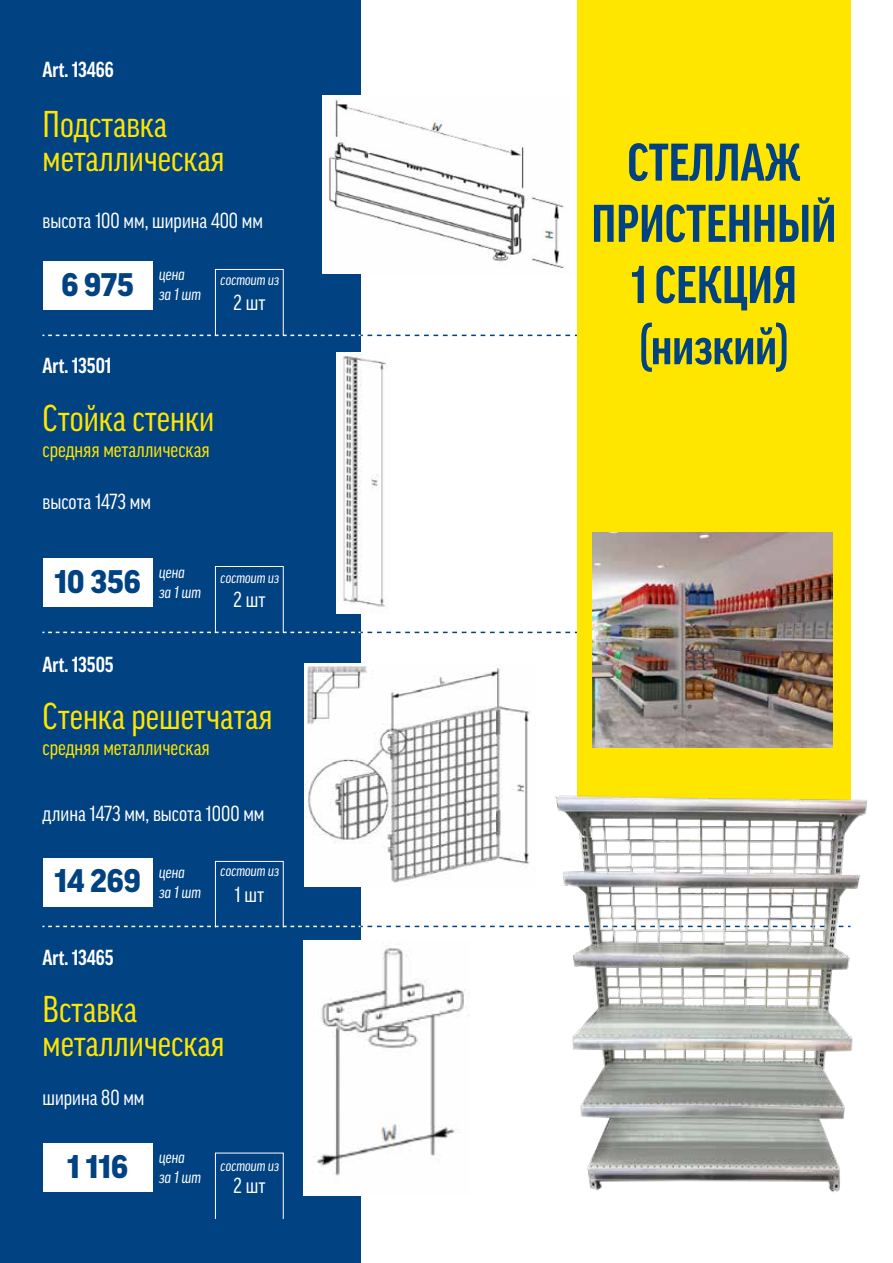
<style>
.page{position:relative;width:893px;height:1263px;background:#fff}
.page>*{position:absolute;margin:0;border:0;box-sizing:border-box;transform-origin:0 0}
.t1{font:700 condensed 51px/61.2px "Good Pro";color:#004282;text-align:center}
.t2{font:condensed 36px/34.2px "Good Pro";color:#ffe600}
.t3{font:900 31.5px "Good Pro";color:#004282}
.t4{font:condensed 21px "Good Pro";color:#fff}
.t5{font:condensed 21px "Good Pro";color:#ffe600}
.t6{font:700 condensed 21px "Good Pro";color:#fff}
.t7{font:italic condensed 16.5px/19.8px "Good Pro";color:#fff}
.t8{font:italic condensed 15px "Good Pro";color:#fff}
</style>
<div class="page">
<div style="left:0;top:0;width:360px;height:1263px;background:#004282"></div>
<svg style="left:43px;top:335px;width:534px;height:1px"></svg>
<svg style="left:43px;top:632px;width:534px;height:1px"></svg>
<svg style="left:43px;top:926px;width:499px;height:1px"></svg>
<div style="left:43px;top:261px;width:110px;height:49px;background:#fff"></div>
<div style="left:43px;top:558px;width:110px;height:49px;background:#fff"></div>
<div style="left:43px;top:858px;width:110px;height:48px;background:#fff"></div>
<div style="left:43px;top:1143px;width:110px;height:49px;background:#fff"></div>
<img style="left:322px;top:95px;width:242px;height:179px">
<img style="left:336px;top:353px;width:50px;height:260px">
<img style="left:304px;top:663px;width:226px;height:224px">
<img style="left:303px;top:941px;width:166px;height:255px">
<div style="left:215px;top:269px;width:69px;height:67px;border:1px solid #fff"></div>
<div style="left:215px;top:566px;width:69px;height:67px;border:1px solid #fff"></div>
<div style="left:215px;top:861px;width:69px;height:67px;border:1px solid #fff"></div>
<div style="left:577px;top:0;width:274px;height:806px;background:#ffe600"></div>
<img style="left:546px;top:795px;width:322px;height:397px">
<img style="left:592px;top:532px;width:241px;height:215px">
<p class="t6" style="left:43px;top:58px;width:73px">Art. 13466</p>
<h2 class="t2" style="left:43px;top:107px;width:184px">Подставка металлическая</h2>
<p class="t4" style="left:43px;top:209px;width:222px">высота 100 мм, ширина 400 мм</p>
<h3 class="t3" style="left:62px;top:267px;width:74px">6 975</h3>
<p class="t6" style="left:43px;top:353px;width:71px">Art. 13501</p>
<p class="t7" style="left:159px;top:264px;width:43px">цена<br>за 1 шт</p>
<p class="t8" style="left:221px;top:271px;width:60px">состоит из</p>
<p class="t4" style="left:233px;top:290px;width:34px">2 шт</p>
<h2 class="t2" style="left:43px;top:401px;width:173px">Стойка стенки</h2>
<p class="t5" style="left:43px;top:438px;width:169px">средняя металлическая</p>
<p class="t4" style="left:43px;top:490px;width:110px">высота 1473 мм</p>
<h3 class="t3" style="left:55px;top:564px;width:88px">10 356</h3>
<p class="t7" style="left:159px;top:562px;width:43px">цена<br>за 1 шт</p>
<p class="t8" style="left:221px;top:569px;width:60px">состоит из</p>
<p class="t4" style="left:233px;top:587px;width:34px">2 шт</p>
<p class="t6" style="left:43px;top:653px;width:73px">Art. 13505</p>
<h2 class="t2" style="left:43px;top:699px;width:231px">Стенка решетчатая</h2>
<p class="t5" style="left:43px;top:736px;width:169px">средняя металлическая</p>
<p class="t4" style="left:43px;top:801px;width:223px">длина 1473 мм, высота 1000 мм</p>
<h3 class="t3" style="left:54px;top:863px;width:88px">14 269</h3>
<p class="t7" style="left:159px;top:862px;width:43px">цена<br>за 1 шт</p>
<p class="t8" style="left:221px;top:862px;width:60px">состоит из</p>
<p class="t4" style="left:234px;top:882px;width:31px">1 шт</p>
<p class="t6" style="left:43px;top:946px;width:73px">Art. 13465</p>
<h2 class="t2" style="left:43px;top:992px;width:184px">Вставка металлическая</h2>
<p class="t4" style="left:43px;top:1085px;width:103px">ширина 80 мм</p>
<h3 class="t3" style="left:67px;top:1149px;width:62px">1 116</h3>
<p class="t7" style="left:159px;top:1147px;width:43px">цена<br>за 1 шт</p>
<p class="t8" style="left:221px;top:1157px;width:60px">состоит из</p>
<p class="t4" style="left:233px;top:1174px;width:34px">2 шт</p>
<h1 class="t1" style="left:591px;top:132px;width:247px">СТЕЛЛАЖ<br>ПРИСТЕННЫЙ<br>1 СЕКЦИЯ (низкий)</h1>
</div>
